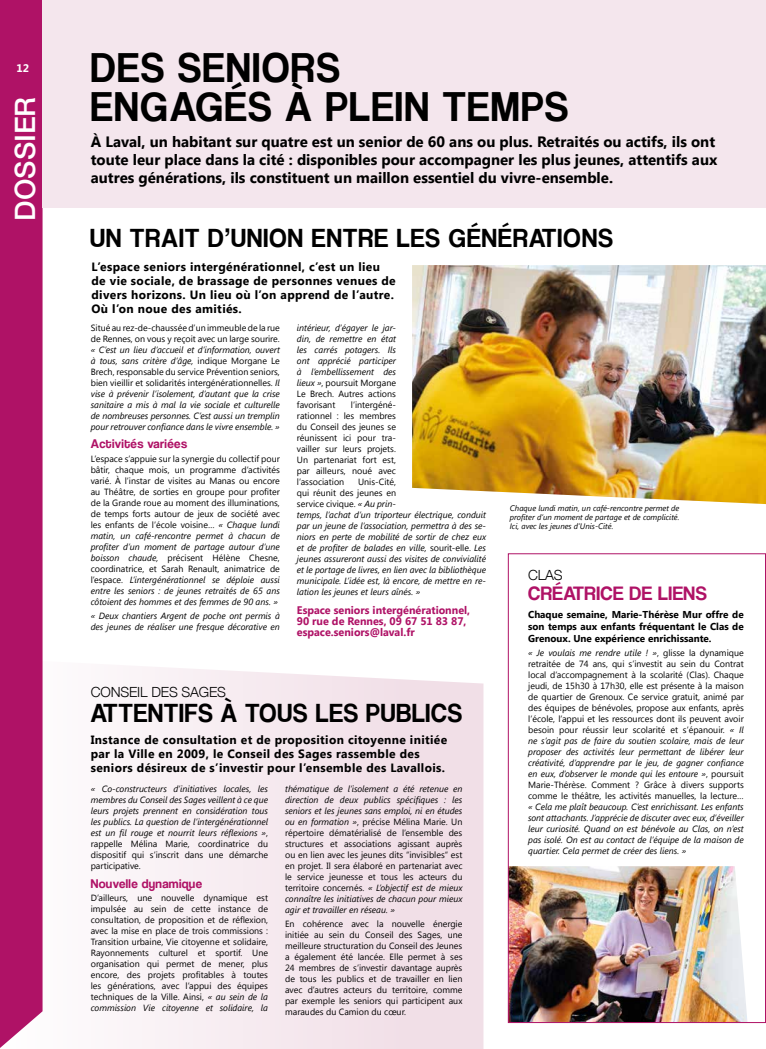
<style>
.page{position:relative;width:766px;height:1049px;background:#fff}
.page>*{position:absolute;margin:0;border:0;box-sizing:border-box;transform-origin:0 0}
.t1{font:43px/39px "Coolvetica Rg";letter-spacing:.05em;color:#000;scale:.95 1}
.t2{font:500 28.2px "Helvetica Neue LT Std";color:#fff}
.t3{font:27px "Coolvetica Rg";letter-spacing:.05em;color:#000;scale:.95 1}
.t4{font:27px "Coolvetica Rg";letter-spacing:.05em;color:#000;scale:.94 1}
.t5{font:20px "Coolvetica Rg";letter-spacing:.03em;color:#af1266}
.t6{font:700 15px/18px "Segoe UI";color:#000}
.t7{font:300 14px "Helvetica Neue";letter-spacing:-.01em;color:#000}
.t8{font:13px "Coolvetica Rg";letter-spacing:.03em;color:#af1266}
.t9{font:700 12px/14px "Segoe UI";letter-spacing:.03em;color:#000}
.t10{font:700 11px/11px "Segoe UI";color:#af1266}
.t11{font:700 11px "Segoe UI";color:#fff}
.t12{font:700 10px/12px "Segoe UI";color:#000;text-align:justify}
.t13{font:9px/11px "Segoe UI";color:#000;text-align:justify}
.t14{font:italic 9px/11px "Segoe UI";color:#000;text-align:justify}
.t15{font:italic 8px/9px "Segoe UI";color:#000;text-align:justify}
.s1{font-style:normal}
.s2{font-style:italic}
</style>
<div class="page">
<img style="left:412px;top:265px;width:353px;height:239px">
<svg style="left:129px;top:666px;width:354px;height:383px;fill:#f5e7ee"></svg>
<div style="left:0;top:0;width:43px;height:1048px;background:#af1266"></div>
<div style="left:43px;top:0;width:722px;height:207px;background:#f4e6ed"></div>
<img style="left:509px;top:866px;width:238px;height:155px">
<div style="left:507px;top:553px;width:258px;height:470px;border:1px solid #af1266"></div>
<p class="t11" style="left:17px;top:60px;width:14px">12</p>
<h1 class="t1" style="left:91px;top:48px;width:503px">DES SENIORS<br>ENGAGÉS À PLEIN TEMPS</h1>
<p class="t6" style="left:91px;top:132px;width:628px">À Laval, un habitant sur quatre est un senior de 60 ans ou plus. Retraités ou actifs, ils ont toute leur place dans la cité : disponibles pour accompagner les plus jeunes, attentifs aux autres générations, ils constituent un maillon essentiel du vivre-ensemble.</p>
<h2 class="t2" style="left:8px;top:221px;width:125px;rotate:-90deg">DOSSIER</h2>
<h3 class="t3" style="left:90px;top:222px;width:551px">UN TRAIT D’UNION ENTRE LES GÉNÉRATIONS</h3>
<h3 class="t9" style="left:91px;top:259px;width:306px">L’espace seniors intergénérationnel, c’est un lieu de vie sociale, de brassage de personnes venues de divers horizons. Un lieu où l’on apprend de l’autre.<br>Où l’on noue des amitiés.</h3>
<p class="t13" style="left:91px;top:321px;width:190px">Situé au rez-de-chaussée d’un immeuble de la rue de Rennes, on vous y reçoit avec un large sourire.</p>
<p class="t14" style="left:91px;top:343px;width:191px">« C’est un lieu d’accueil et d’information, ouvert à tous, sans critère d’âge, <span class="s1">indique Morgane Le Brech, responsable du service Prévention seniors, bien vieillir et solidarités intergénérationnelles.</span> Il vise à prévenir l’isolement, d’autant que la crise sanitaire a mis à mal la vie sociale et culturelle de nombreuses personnes. C’est aussi un tremplin pour retrouver confiance dans le vivre ensemble. »</p>
<h3 class="t8" style="left:91px;top:436px;width:98px">Activités variées</h3>
<p class="t13" style="left:91px;top:453px;width:191px">L’espace s’appuie sur la synergie du collectif pour bâtir, chaque mois, un programme d’activités varié. À l’instar de visites au Manas ou encore au Théâtre, de sorties en groupe pour profiter de la Grande roue au moment des illuminations, de temps forts autour de jeux de société avec les enfants de l’école voisine… <span class="s2">« Chaque lundi matin, un café-rencontre permet à chacun de profiter d’un moment de partage autour d’une boisson chaude,</span> précisent Hélène Chesne, coordinatrice, et Sarah Renault, animatrice de l’espace. <span class="s2">L’intergénérationnel se déploie aussi entre les seniors : de jeunes retraités de 65 ans côtoient des hommes et des femmes de 90 ans. »</span></p>
<p class="t14" style="left:91px;top:610px;width:190px">« Deux chantiers Argent de poche ont permis à des jeunes de réaliser une fresque décorative en</p>
<p class="t14" style="left:297px;top:321px;width:101px">intérieur, d’égayer le jar&shy;din, de remettre en état les carrés potagers. Ils ont apprécié participer à l’embellissement des lieux »<span class="s1">, poursuit Morgane Le Brech. Autres actions favorisant</span></p>
<p class="t13" style="left:297px;top:398px;width:101px;text-indent:54px">l’intergéné&shy;rationnel : les membres du Conseil des jeunes se réunissent ici pour tra&shy;vailler sur leurs projets.<br>Un partenariat fort est, par ailleurs, noué avec l’association</p>
<p class="t14" style="left:297px;top:475px;width:191px;text-align:left;text-indent:61px"><span class="s1">Unis-Cité,<br>qui réunit des jeunes en<br>service civique.</span> « Au prin-<br>temps, l’achat d’un triporteur électrique, conduit par un jeune de l’association, permettra à des se&shy;niors en perte de mobilité de sortir de chez eux et de profiter de balades en ville, <span class="s1">sourit-elle.</span> Les jeunes assureront aussi des visites de convivialité et le portage de livres, en lien avec la bibliothèque municipale. L’idée est, là encore, de mettre en re&shy;lation les jeunes et leurs aînés. »</p>
<p class="t10" style="left:297px;top:604px;width:175px">Espace seniors intergénérationnel,<br>90 rue de Rennes, 09 67 51 83 87, espace.seniors@laval.fr</p>
<h3 class="t7" style="left:91px;top:681px;width:137px">CONSEIL DES SAGES</h3>
<h3 class="t4" style="left:91px;top:697px;width:396px">ATTENTIFS À TOUS LES PUBLICS</h3>
<h3 class="t9" style="left:91px;top:732px;width:358px">Instance de consultation et de proposition citoyenne initiée par la Ville en 2009, le Conseil des Sages rassemble des seniors désireux de s’investir pour l’ensemble des Lavallois.</h3>
<p class="t14" style="left:91px;top:783px;width:179px">« Co-constructeurs d’initiatives locales, les membres du Conseil des Sages veillent à ce que leurs projets prennent en considération tous les publics. La question de l’intergénérationnel est un fil rouge et nourrit leurs réflexions »<span class="s1">, rappelle Mélina Marie, coordinatrice du dispositif qui s’inscrit dans une démarche participative.</span></p>
<h3 class="t8" style="left:91px;top:876px;width:113px">Nouvelle dynamique</h3>
<p class="t13" style="left:91px;top:892px;width:179px">D’ailleurs, une nouvelle dynamique est impulsée au sein de cette instance de consultation, de proposition et de réflexion, avec la mise en place de trois commissions :<br>Transition urbaine, Vie citoyenne et solidaire, Rayonnements culturel et sportif. Une organisation qui permet de mener, plus encore, des projets profitables à toutes les générations, avec l’appui des équipes techniques de la Ville. Ainsi, <span class="s2">« au sein de la commission Vie citoyenne et solidaire, la</span></p>
<p class="t13" style="left:285px;top:783px;width:179px"><span class="s2">thématique de l’isolement a été retenue en direction de deux publics spécifiques : les seniors et les jeunes sans emploi, ni en études ou en formation »</span>, précise Mélina Marie. Un répertoire dématérialisé de l’ensemble des structures et associations agissant auprès ou en lien avec les jeunes dits “invisibles“ est en projet. Il sera élaboré en partenariat avec le service jeunesse et tous les acteurs du territoire concernés. <span class="s2">« L’objectif est de mieux connaître les initiatives de chacun pour mieux agir et travailler en réseau. »</span></p>
<p class="t13" style="left:285px;top:918px;width:179px">En cohérence avec la nouvelle énergie initiée au sein du Conseil des Sages, une meilleure structuration du Conseil des Jeunes a également été lancée. Elle permet à ses 24 membres de s’investir davantage auprès de tous les publics et de travailler en lien avec d’autres acteurs du territoire, comme par exemple les seniors qui participent aux maraudes du Camion du cœur.</p>
<p class="t15" style="left:509px;top:504px;width:171px">Chaque lundi matin, un café-rencontre permet de profiter d’un moment de partage et de complicité.<br>Ici, avec les jeunes d’Unis-Cité.</p>
<h3 class="t7" style="left:528px;top:564px;width:36px">CLAS</h3>
<h3 class="t5" style="left:528px;top:582px;width:180px">CRÉATRICE DE LIENS</h3>
<p class="t12" style="left:528px;top:608px;width:217px">Chaque semaine, Marie-Thérèse Mur offre de son temps aux enfants fréquentant le Clas de Grenoux. Une expérience enrichissante.</p>
<p class="t13" style="left:528px;top:646px;width:217px"><span class="s2">« Je voulais me rendre utile ! »</span>, glisse la dynamique retraitée de 74 ans, qui s’investit au sein du Contrat local d’accompagnement à la scolarité (Clas). Chaque jeudi, de 15h30 à 17h30, elle est présente à la maison de quartier de Grenoux. Ce service gratuit, animé par des équipes de bénévoles, propose aux enfants, après l’école, l’appui et les ressources dont ils peuvent avoir besoin pour réussir leur scolarité et s’épanouir. <span class="s2">« Il ne s’agit pas de faire du soutien scolaire, mais de leur proposer des activités leur permettant de libérer leur créativité, d’apprendre par le jeu, de gagner confiance en eux, d’observer le monde qui les entoure »</span>, poursuit Marie-Thérèse. Comment ? Grâce à divers supports comme le théâtre, les activités manuelles, la lecture…</p>
<p class="t14" style="left:528px;top:800px;width:217px">« Cela me plaît beaucoup. C’est enrichissant. Les enfants sont attachants. J’apprécie de discuter avec eux, d’éveiller leur curiosité. Quand on est bénévole au Clas, on n’est pas isolé. On est au contact de l’équipe de la maison de quartier. Cela permet de créer des liens. »</p>
</div>
